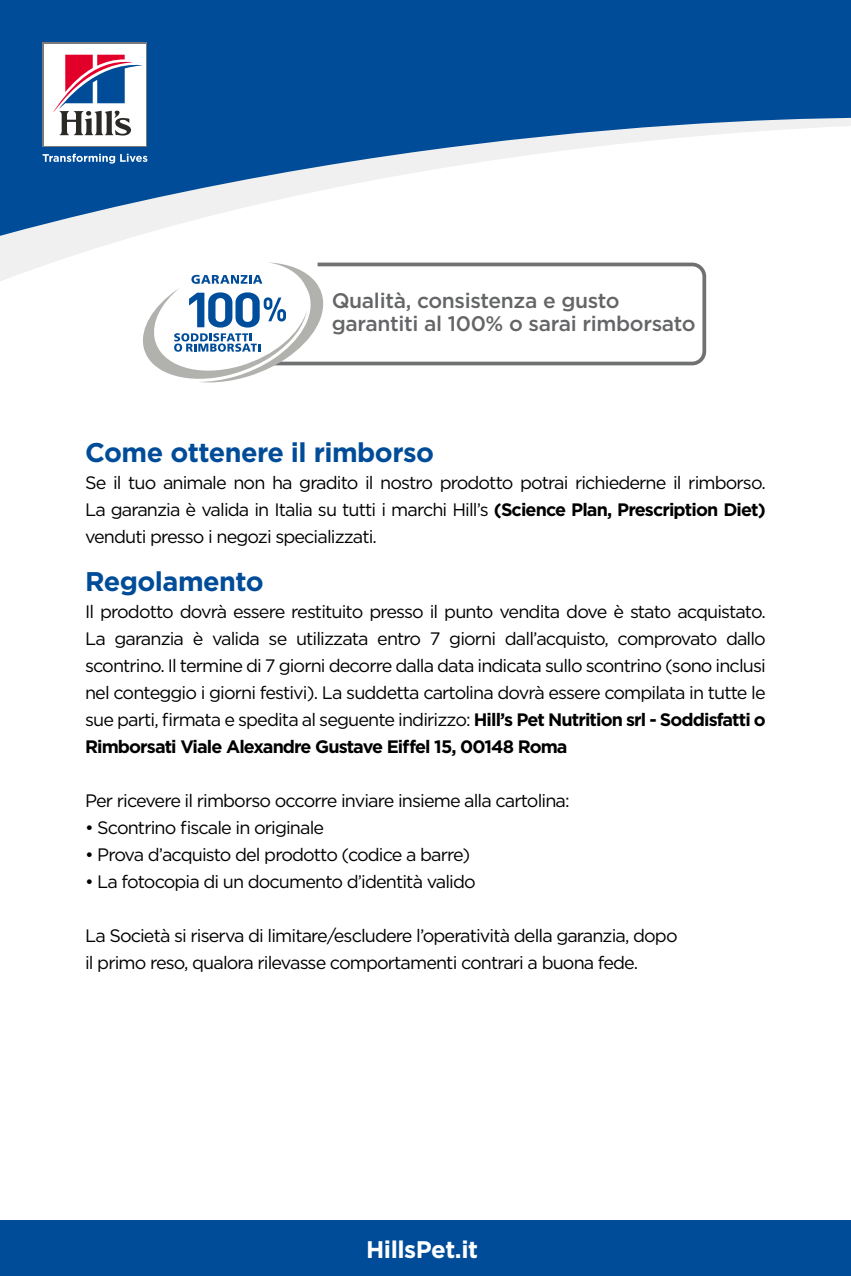
<style>
.page{position:relative;width:851px;height:1276px;background:#fff}
.page>*{position:absolute;margin:0;border:0;box-sizing:border-box;transform-origin:0 0}
.t1{font:700 27px "Gotham";letter-spacing:-.02em;color:#004c98}
.t2{font:700 24px "Gotham";letter-spacing:-.02em;color:#fff}
.t3{font:500 21px/22.8px "Gotham";letter-spacing:-.015em;color:#646567}
.t4{font:18px/27px "Gotham";letter-spacing:-.05em;color:#000;text-align:justify}
.s1{font-weight:700}
</style>
<div class="page">
<div style="left:0;top:1220px;width:850px;height:56px;background:#004c98"></div>
<div style="left:0;top:0;width:850px;height:601px;background:#004c98"></div>
<svg style="left:0;top:125px;width:850px;height:476px;background:#eaf0f5"></svg>
<div style="left:43px;top:43px;width:104px;height:104px;background:#fff"></div>
<svg style="left:53px;top:55px;width:89px;height:81px"></svg>
<svg style="left:43px;top:154px;width:104px;height:10px"></svg>
<svg style="left:328px;top:263px;width:378px;height:102px;background:#f5f5f5"></svg>
<svg style="left:140px;top:262px;width:188px;height:123px;background:#d5dee6"></svg>
<p class="t3" style="left:331px;top:289px;width:365px">Qualità, consistenza e gusto garantiti al 100% o sarai rimborsato</p>
<h1 class="t1" style="left:85px;top:434px;width:350px">Come ottenere il rimborso</h1>
<p class="t4" style="left:85px;top:469px;width:682px">Se il tuo animale non ha gradito il nostro prodotto potrai richiederne il rimborso.<br>La garanzia è valida in Italia su tutti i marchi Hill’s <span class="s1">(Science Plan, Prescription Diet) </span>venduti presso i negozi specializzati.</p>
<h1 class="t1" style="left:85px;top:563px;width:180px">Regolamento</h1>
<p class="t4" style="left:85px;top:598px;width:682px">Il prodotto dovrà essere restituito presso il punto vendita dove è stato acquistato.<br>La garanzia è valida se utilizzata entro 7 giorni dall’acquisto, comprovato dallo scontrino. Il termine di 7 giorni decorre dalla data indicata sullo scontrino (sono inclusi nel conteggio i giorni festivi). La suddetta cartolina dovrà essere compilata in tutte le sue parti, firmata e spedita al seguente indirizzo: <span class="s1">Hill’s Pet Nutrition srl - Soddisfatti o Rimborsati Viale Alexandre Gustave Eiffel 15, 00148 Roma</span></p>
<p class="t4" style="left:85px;top:787px;width:486px">Per ricevere il rimborso occorre inviare insieme alla cartolina:</p>
<p class="t4" style="left:85px;top:814px;width:240px">• Scontrino fiscale in originale</p>
<p class="t4" style="left:85px;top:841px;width:386px">• Prova d’acquisto del prodotto (codice a barre)</p>
<p class="t4" style="left:85px;top:868px;width:392px">• La fotocopia di un documento d’identità valido</p>
<p class="t4" style="left:85px;top:922px;width:594px">La Società si riserva di limitare/escludere l’operatività della garanzia, dopo il primo reso, qualora rilevasse comportamenti contrari a buona fede.</p>
<h2 class="t2" style="left:366px;top:1233px;width:113px">HillsPet.it</h2>
</div>
